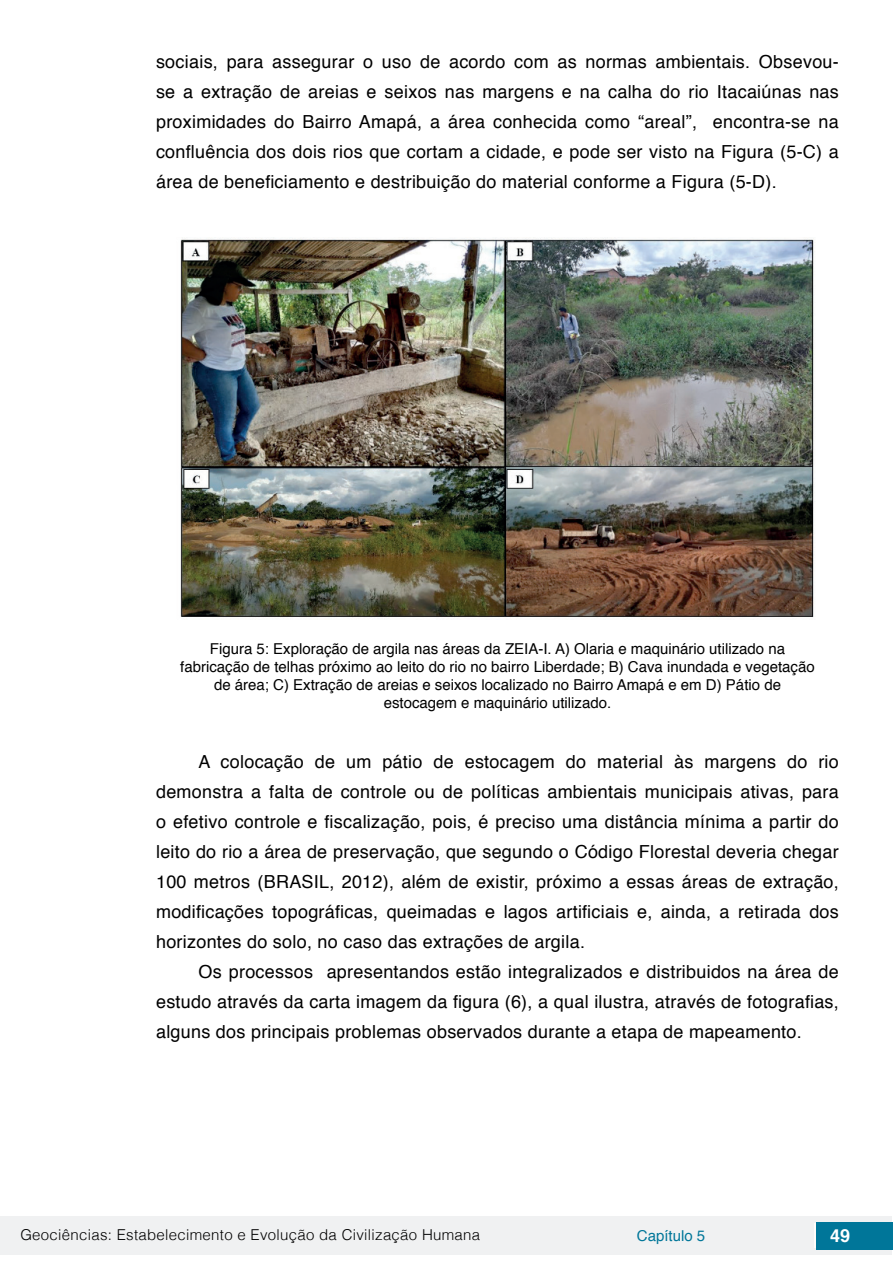
<style>
.page{position:relative;width:893px;height:1263px;background:#fff}
.page>*{position:absolute;margin:0;border:0;box-sizing:border-box;transform-origin:0 0}
.t1{font:18px/30px "Helvetica";letter-spacing:.015em;color:#000;text-align:justify}
.t2{font:700 18px "Helvetica";color:#fff}
.t3{font:15px/18px "Helvetica";color:#000;text-align:center}
.t4{font:300 15px "Helvetica";letter-spacing:.02em;color:#000}
.t5{font:15px "Helvetica";color:#007699}
</style>
<div class="page">
<div style="left:1px;top:1216px;width:891px;height:38px;background:#f0f1f2"></div>
<div style="left:816px;top:1222px;width:77px;height:27px;background:#007699"></div>
<svg style="left:815px;top:1224px;width:1px;height:24px"></svg>
<img style="left:180px;top:238px;width:634px;height:381px">
<p class="t1" style="left:156px;top:47px;width:684px">sociais, para assegurar o uso de acordo com as normas ambientais. Obsevou&shy;se a extração de areias e seixos nas margens e na calha do rio Itacaiúnas nas proximidades do Bairro Amapá, a área conhecida como “areal”, encontra-se na confluência dos dois rios que cortam a cidade, e pode ser visto na Figura (5-C) a área de beneficiamento e destribuição do material conforme a Figura (5-D).</p>
<p class="t3" style="left:180px;top:640px;width:636px">Figura 5: Exploração de argila nas áreas da ZEIA-I. A) Olaria e maquinário utilizado na fabricação de telhas próximo ao leito do rio no bairro Liberdade; B) Cava inundada e vegetação de área; C) Extração de areias e seixos localizado no Bairro Amapá e em D) Pátio de estocagem e maquinário utilizado.</p>
<p class="t1" style="left:156px;top:747px;width:684px;text-indent:43px">A colocação de um pátio de estocagem do material às margens do rio demonstra a falta de controle ou de políticas ambientais municipais ativas, para o efetivo controle e fiscalização, pois, é preciso uma distância mínima a partir do leito do rio a área de preservação, que segundo o Código Florestal deveria chegar 100 metros (BRASIL, 2012), além de existir, próximo a essas áreas de extração, modificações topográficas, queimadas e lagos artificiais e, ainda, a retirada dos horizontes do solo, no caso das extrações de argila.</p>
<p class="t1" style="left:156px;top:957px;width:684px;text-indent:43px">Os processos apresentandos estão integralizados e distribuidos na área de estudo através da carta imagem da figura (6), a qual ilustra, através de fotografias, alguns dos principais problemas observados durante a etapa de mapeamento.</p>
<p class="t4" style="left:20px;top:1222px;width:461px">Geociências: Estabelecimento e Evolução da Civilização Humana</p>
<p class="t5" style="left:637px;top:1224px;width:70px">Capítulo 5</p>
<p class="t2" style="left:830px;top:1221px;width:22px">49</p>
</div>
